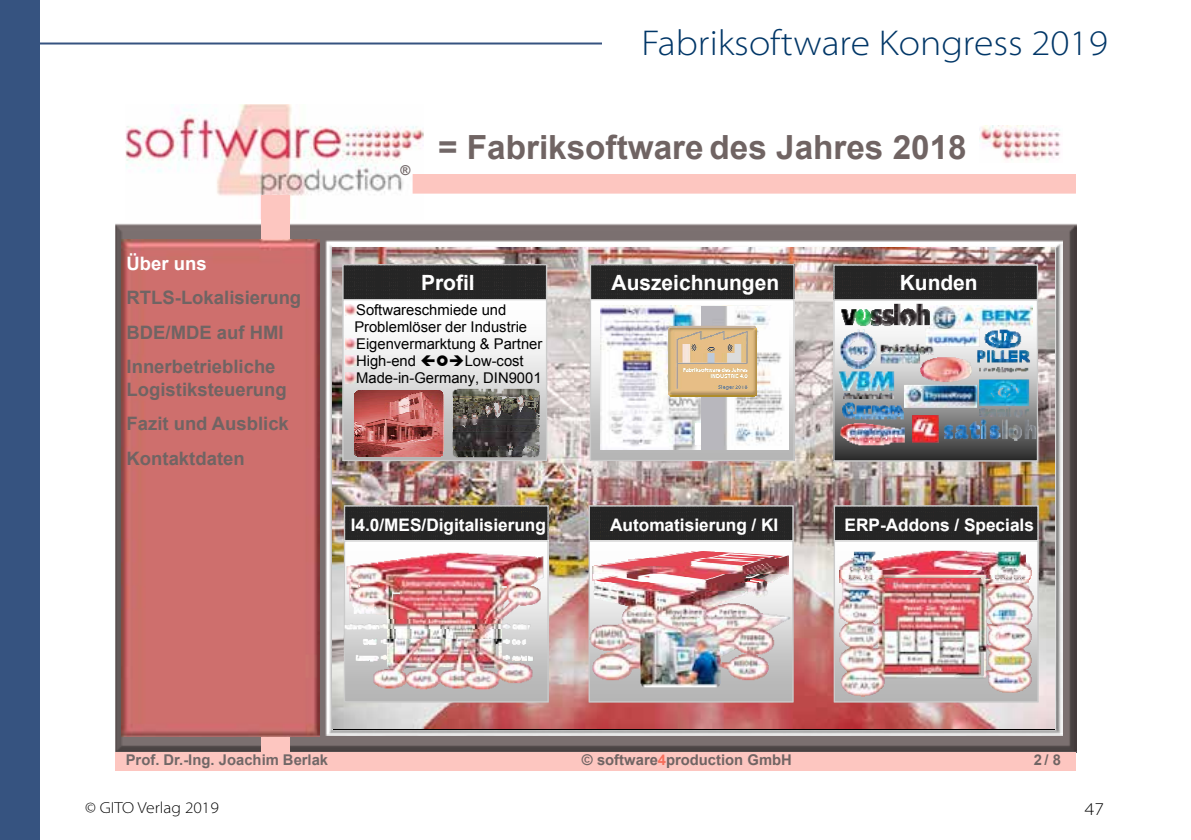
<style>
.page{position:relative;width:1191px;height:840px;background:#fff}
.page>*{position:absolute;margin:0;border:0;box-sizing:border-box;transform-origin:0 0}
.t1{font:300 semi-expanded 36px "Myriad Pro";color:#003667}
.t2{font:700 33.2px "Arial";color:#706463}
.t3{font:700 21px "Arial";color:#fff}
.t4{font:700 18.4px/34.4px "Arial";color:#706463}
.t5{font:700 18.4px "Arial";color:#fff}
.t6{font:300 semi-expanded 18px "Myriad Pro";color:#000}
.t7{font:700 17.2px "Arial";color:#fff}
.t8{font:300 semi-expanded 16px "Myriad Pro";color:#000}
.t9{font:14.8px/16.8px "Arial";color:#000}
.t10{font:700 14.8px "Arial";color:#706463}
.t11{font:700 14.8px "Arial";color:#716767}
.t12{font:700 13.6px "Arial";color:#716767}
.s1{color:#716767}
.s2{color:#f76f5c}
</style>
<div class="page">
<hr style="left:0;top:42px;width:856px;height:2px;background:#365380">
<div style="left:602px;top:28px;width:505px;height:54px;background:#fff"></div>
<div style="left:0;top:0;width:40px;height:839px;background:#365380"></div>
<img style="left:115px;top:223px;width:961px;height:529px">
<div style="left:115px;top:751px;width:960px;height:18px;background:#fdc6c0"></div>
<svg style="left:125px;top:104px;width:951px;height:115px"></svg>
<div style="left:261px;top:195px;width:29px;height:572px;background:#fdc6c0"></div>
<img style="left:121px;top:239px;width:199px;height:497px">
<img style="left:326px;top:240px;width:736px;height:495px">
<img style="left:332px;top:247px;width:722px;height:481px">
<svg style="left:590px;top:264px;width:204px;height:197px;background:#6b6b6b"></svg>
<img style="left:601px;top:305px;width:173px;height:144px">
<img style="left:702px;top:306px;width:87px;height:19px">
<svg style="left:833px;top:264px;width:205px;height:197px;background:#3f3e3e"></svg>
<img style="left:836px;top:302px;width:202px;height:145px">
<svg style="left:344px;top:505px;width:205px;height:197px;background:#7f7f7f"></svg>
<img style="left:345px;top:551px;width:201px;height:70px">
<img style="left:387px;top:619px;width:114px;height:2px">
<img style="left:343px;top:621px;width:189px;height:10px">
<img style="left:387px;top:629px;width:114px;height:8px">
<img style="left:354px;top:637px;width:181px;height:54px">
<svg style="left:589px;top:505px;width:204px;height:197px"></svg>
<img style="left:643px;top:557px;width:24px;height:1px">
<img style="left:635px;top:558px;width:32px;height:1px">
<img style="left:629px;top:559px;width:38px;height:2px">
<img style="left:621px;top:561px;width:46px;height:1px">
<img style="left:615px;top:562px;width:52px;height:1px">
<img style="left:607px;top:563px;width:60px;height:1px">
<img style="left:601px;top:564px;width:66px;height:1px">
<img style="left:592px;top:565px;width:75px;height:8px">
<img style="left:592px;top:573px;width:75px;height:1px">
<img style="left:592px;top:574px;width:75px;height:1px">
<img style="left:592px;top:575px;width:75px;height:1px">
<img style="left:592px;top:576px;width:75px;height:2px">
<img style="left:592px;top:578px;width:75px;height:2px">
<img style="left:594px;top:580px;width:73px;height:1px">
<img style="left:594px;top:581px;width:73px;height:1px">
<img style="left:594px;top:582px;width:73px;height:7px">
<img style="left:591px;top:589px;width:76px;height:26px">
<img style="left:588px;top:615px;width:79px;height:74px">
<svg style="left:833px;top:505px;width:205px;height:197px;background:#bbb"></svg>
<img style="left:667px;top:325px;width:367px;height:372px">
<img style="left:668px;top:328px;width:88px;height:68px">
<img style="left:670px;top:395px;width:85px;height:1px">
<svg style="left:342px;top:264px;width:205px;height:197px"></svg>
<h1 class="t1" style="left:641px;top:23px;width:468px">Fabriksoftware Kongress 2019</h1>
<p class="t5" style="left:127px;top:253px;width:82px">Über uns</p>
<p class="t4" style="left:127px;top:280px;width:176px">RTLS-Lokalisierung<br>BDE/MDE auf HMI<br>Innerbetriebliche</p>
<p class="t4" style="left:127px;top:372px;width:164px;text-align:justify">Logistiksteuerung Fazit und Ausblick Kontaktdaten</p>
<p class="t12" style="left:400px;top:163px;width:11px">®</p>
<h2 class="t2" style="left:438px;top:128px;width:530px"><span class="s1">=</span> Fabriksoftware des Jahres 2018</h2>
<h3 class="t3" style="left:421px;top:270px;width:55px">Profil</h3>
<p class="t9" style="left:354px;top:301px;width:189px">Softwareschmiede und<br>Problemlöser der Industrie<br>Eigenvermarktung &amp; Partner<br>High-end</p>
<p class="t9" style="left:356px;top:352px;width:187px;text-indent:109px">Low-cost<br>Made-in-Germany, DIN9001</p>
<h3 class="t3" style="left:611px;top:270px;width:169px">Auszeichnungen</h3>
<h3 class="t3" style="left:899px;top:271px;width:79px">Kunden</h3>
<p class="t7" style="left:351px;top:515px;width:197px">I4.0/MES/Digitalisierung</p>
<p class="t7" style="left:610px;top:515px;width:170px">Automatisierung / KI</p>
<p class="t7" style="left:844px;top:515px;width:191px">ERP-Addons / Specials</p>
<p class="t11" style="left:126px;top:751px;width:204px">Prof. Dr.-Ing. Joachim Berlak</p>
<p class="t10" style="left:582px;top:751px;width:211px">© software<span class="s2">4</span>production GmbH</p>
<p class="t10" style="left:1033px;top:751px;width:29px">2/ 8</p>
<p class="t8" style="left:85px;top:798px;width:135px">© GITO Verlag 2019</p>
<p class="t6" style="left:1084px;top:798px;width:21px">47</p>
</div>
